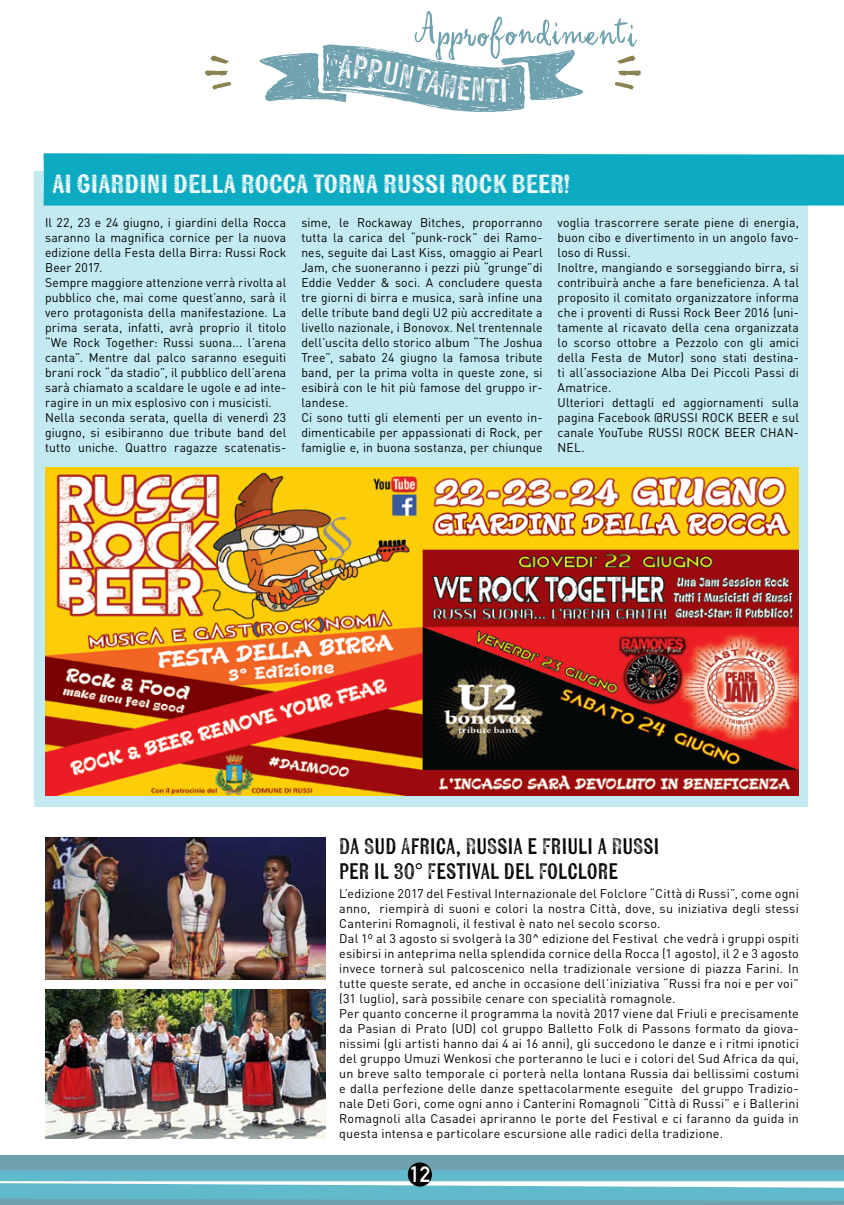
<style>
.page{position:relative;width:844px;height:1205px;background:#fff}
.page>*{position:absolute;margin:0;border:0;box-sizing:border-box;transform-origin:0 0}
.t1{font:26.25px "Kiln Sans Spiked";letter-spacing:.005em;color:#fff}
.t2{font:22.5px/25px "Kiln Sans";letter-spacing:.005em;color:#000}
.t3{font:700 21.88px "DIN Alternate";color:#fff}
.t4{font:12.5px/15px "DINOT";letter-spacing:.015em;color:#000}
</style>
<div class="page">
<div style="left:0;top:1155px;width:843px;height:50px;background:#6fa1ae"></div>
<svg style="left:0;top:1170px;width:843px;height:31px;background:#76c2d1"></svg>
<svg style="left:212px;top:82px;width:19px;height:8px"></svg>
<svg style="left:210px;top:55px;width:19px;height:9px"></svg>
<svg style="left:205px;top:70px;width:23px;height:6px"></svg>
<div style="left:407px;top:1162px;width:25px;height:24px;background:#000;border-radius:50%"></div>
<img style="left:45px;top:989px;width:280px;height:149px">
<img style="left:45px;top:837px;width:280px;height:142px">
<div style="left:34px;top:172px;width:772px;height:635px;background:#c2eaf0"></div>
<div style="left:44px;top:153px;width:799px;height:53px;background:#0dabc2"></div>
<img style="left:45px;top:467px;width:753px;height:328px">
<svg style="left:259px;top:11px;width:382px;height:101px"></svg>
<h1 class="t1" style="left:52px;top:168px;width:520px">AI GIARDINI DELLA ROCCA TORNA RUSSI ROCK BEER!</h1>
<p class="t4" style="left:45px;top:215px;width:243px">Il 22, 23 e 24 giugno, i giardini della Rocca saranno la magnifica cornice per la nuova edizione della Festa della Birra: Russi Rock Beer 2017.<br>Sempre maggiore attenzione verrà rivolta al pubblico che, mai come quest’anno, sarà il vero protagonista della manifestazione. La prima serata, infatti, avrà proprio il titolo “We Rock Together: Russi suona... l’arena canta”. Mentre dal palco saranno eseguiti brani rock “da stadio”, il pubblico dell’arena sarà chiamato a scaldare le ugole e ad inte&shy;ragire in un mix esplosivo con i musicisti.<br>Nella seconda serata, quella di venerdì 23 giugno, si esibiranno due tribute band del tutto uniche. Quattro ragazze scatenatis-</p>
<p class="t4" style="left:301px;top:215px;width:243px">sime, le Rockaway Bitches, proporranno tutta la carica del “punk-rock” dei Ramo&shy;nes, seguite dai Last Kiss, omaggio ai Pearl Jam, che suoneranno i pezzi più “grunge”di Eddie Vedder &amp; soci. A concludere questa tre giorni di birra e musica, sarà infine una delle tribute band degli U2 più accreditate a livello nazionale, i Bonovox. Nel trentennale dell’uscita dello storico album “The Joshua Tree”, sabato 24 giugno la famosa tribute band, per la prima volta in queste zone, si esibirà con le hit più famose del gruppo ir&shy;landese.<br>Ci sono tutti gli elementi per un evento in&shy;dimenticabile per appassionati di Rock, per famiglie e, in buona sostanza, per chiunque</p>
<p class="t4" style="left:557px;top:215px;width:243px">voglia trascorrere serate piene di energia, buon cibo e divertimento in un angolo favo&shy;loso di Russi.<br>Inoltre, mangiando e sorseggiando birra, si contribuirà anche a fare beneficienza. A tal proposito il comitato organizzatore informa che i proventi di Russi Rock Beer 2016 (uni&shy;tamente al ricavato della cena organizzata lo scorso ottobre a Pezzolo con gli amici della Festa de Mutor) sono stati destina&shy;ti all’associazione Alba Dei Piccoli Passi di Amatrice.<br>Ulteriori dettagli ed aggiornamenti sulla pagina Facebook @RUSSI ROCK BEER e sul canale YouTube RUSSI ROCK BEER CHAN-NEL.</p>
<h2 class="t2" style="left:339px;top:833px;width:321px">DA SUD AFRICA, RUSSIA E FRIULI A RUSSI<br>PER IL 30° FESTIVAL DEL FOLCLORE</h2>
<p class="t4" style="left:339px;top:885px;width:461px">L’edizione 2017 del Festival Internazionale del Folclore “Città di Russi”, come ogni anno, riempirà di suoni e colori la nostra Città, dove, su iniziativa degli stessi Canterini Romagnoli, il festival è nato nel secolo scorso.<br>Dal 1º al 3 agosto si svolgerà la 30^ edizione del Festival che vedrà i gruppi ospiti esibirsi in anteprima nella splendida cornice della Rocca (1 agosto), il 2 e 3 agosto invece tornerà sul palcoscenico nella tradizionale versione di piazza Farini. In tutte queste serate, ed anche in occasione dell’iniziativa “Russi fra noi e per voi” (31 luglio), sarà possibile cenare con specialità romagnole.<br>Per quanto concerne il programma la novità 2017 viene dal Friuli e precisamente da Pasian di Prato (UD) col gruppo Balletto Folk di Passons formato da giova&shy;nissimi (gli artisti hanno dai 4 ai 16 anni), gli succedono le danze e i ritmi ipnotici del gruppo Umuzi Wenkosi che porteranno le luci e i colori del Sud Africa da qui, un breve salto temporale ci porterà nella lontana Russia dai bellissimi costumi e dalla perfezione delle danze spettacolarmente eseguite del gruppo Tradizio&shy;nale Deti Gori, come ogni anno i Canterini Romagnoli “Città di Russi” e i Ballerini Romagnoli alla Casadei apriranno le porte del Festival e ci faranno da guida in questa intensa e particolare escursione alle radici della tradizione.</p>
<h3 class="t3" style="left:409px;top:1157px;width:22px">12</h3>
</div>
